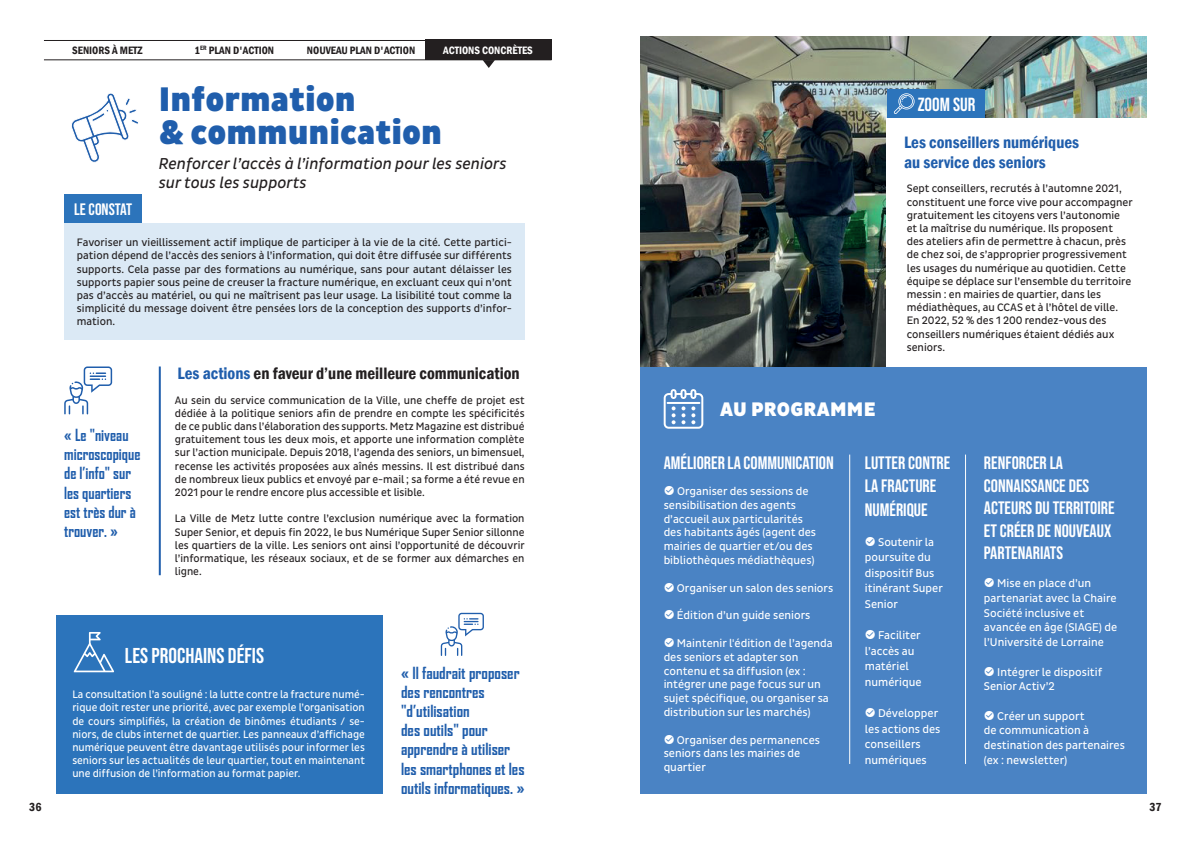
<style>
.page{position:relative;width:1191px;height:842px;background:#fff}
.page>*{position:absolute;margin:0;border:0;box-sizing:border-box;transform-origin:0 0}
.t1{font:900 34.8px/33.3px "Pluto Sans Cond";color:#205eac}
.t2{font:21.5px "Bebas Neue";color:#fff}
.t3{font:900 20px "Pluto Sans Cond";letter-spacing:.015em;color:#fff}
.t4{font:19px "Bebas Neue";color:#fff}
.t5{font:18px/22.5px "Bebas Neue";color:#fff}
.t6{font:600 condensed 17px "Franklin Gothic";color:#231f20}
.t7{font:600 condensed 17px/20.4px "Franklin Gothic";color:#205eac}
.t8{font:16.6px "Bebas Neue";color:#fff}
.t9{font:italic 16.1px/19.3px "Pluto Sans Cond";color:#231f20}
.t10{font:700 16px/19.2px "Agency FB";color:#205eac}
.t11{font:700 16px/19.2px "Agency FB";color:#205eac;scale:.95 1}
.t12{font:600 condensed 12px "Franklin Gothic";color:#231f20}
.t13{font:11.5px/13.8px "Pluto Sans Cond";color:#fff}
.t14{font:11px/13.2px "Pluto Sans Cond";color:#231f20;text-align:justify}
.t15{font:11px/13.2px "Pluto Sans Cond";color:#fff;text-align:justify}
.t16{font:600 condensed 11px "Franklin Gothic";color:#231f20}
.t17{font:600 condensed 11px "Franklin Gothic";color:#fff}
.s1{color:#205eac}
</style>
<div class="page">
<div style="left:56px;top:615px;width:327px;height:179px;background:#2c74bb"></div>
<div style="left:64px;top:223px;width:460px;height:116px;background:#dbe9f5"></div>
<div style="left:64px;top:195px;width:78px;height:28px;background:#2c74bb"></div>
<hr style="left:159px;top:366px;width:2px;height:209px;background:#205eac">
<svg style="left:64px;top:366px;width:48px;height:48px"></svg>
<svg style="left:441px;top:613px;width:43px;height:43px"></svg>
<svg style="left:74px;top:632px;width:40px;height:40px"></svg>
<svg style="left:71px;top:93px;width:67px;height:70px"></svg>
<div style="left:640px;top:366px;width:506px;height:428px;background:#4a83c4"></div>
<img style="left:640px;top:37px;width:506px;height:329px">
<svg style="left:663px;top:389px;width:40px;height:40px"></svg>
<hr style="left:849px;top:455px;width:1px;height:309px;background:#fff">
<div style="left:886px;top:118px;width:260px;height:248px;background:#fff"></div>
<div style="left:887px;top:90px;width:97px;height:28px;background:#2c74bb"></div>
<svg style="left:894px;top:93px;width:20px;height:21px"></svg>
<hr style="left:965px;top:455px;width:1px;height:309px;background:#fff">
<hr style="left:44px;top:40px;width:507px;height:1px;background:#231f20">
<hr style="left:44px;top:60px;width:507px;height:1px;background:#231f20">
<svg style="left:483px;top:60px;width:12px;height:8px"></svg>
<div style="left:424px;top:40px;width:127px;height:20px;background:#231f20"></div>
<p class="t16" style="left:72px;top:43px;width:72px">SENIORS À METZ</p>
<p class="t16" style="left:195px;top:43px;width:81px">1<sup>ER</sup> PLAN D'ACTION</p>
<p class="t16" style="left:307px;top:43px;width:110px">NOUVEAU PLAN D'ACTION</p>
<p class="t17" style="left:443px;top:43px;width:91px">ACTIONS CONCRÈTES</p>
<h1 class="t1" style="left:159px;top:83px;width:285px">Information<br>&amp; communication</h1>
<h3 class="t9" style="left:159px;top:154px;width:349px">Renforcer l’accès à l’information pour les seniors sur tous les supports</h3>
<h3 class="t8" style="left:74px;top:200px;width:59px">LE CONSTAT</h3>
<p class="t14" style="left:77px;top:236px;width:436px">Favoriser un vieillissement actif implique de participer à la vie de la cité. Cette partici&shy;pation dépend de l’accès des seniors à l’information, qui doit être diffusée sur différents supports. Cela passe par des formations au numérique, sans pour autant délaisser les supports papier sous peine de creuser la fracture numérique, en excluant ceux qui n’ont pas d’accès au matériel, ou qui ne maîtrisent pas leur usage. La lisibilité tout comme la simplicité du message doivent être pensées lors de la conception des supports d’infor&shy;mation.</p>
<h3 class="t11" style="left:64px;top:425px;width:82px">« Le "niveau microscopique de l’info" sur les quartiers est très dur à trouver. »</h3>
<h3 class="t6" style="left:177px;top:362px;width:344px"><span class="s1">Les actions</span> en faveur d’une meilleure communication</h3>
<p class="t14" style="left:175px;top:393px;width:351px">Au sein du service communication de la Ville, une cheffe de projet est dédiée à la politique seniors afin de prendre en compte les spécificités de ce public dans l’élaboration des supports. Metz Magazine est distribué gratuitement tous les deux mois, et apporte une information complète sur l’action municipale. Depuis 2018, l’agenda des seniors, un bimensuel, recense les activités proposées aux aînés messins. Il est distribué dans de nombreux lieux publics et envoyé par e-mail ; sa forme a été revue en 2021 pour le rendre encore plus accessible et lisible.</p>
<p class="t14" style="left:175px;top:512px;width:351px">La Ville de Metz lutte contre l’exclusion numérique avec la formation Super Senior, et depuis fin 2022, le bus Numérique Super Senior sillonne les quartiers de la ville. Les seniors ont ainsi l’opportunité de découvrir l’informatique, les réseaux sociaux, et de se former aux démarches en ligne.</p>
<h2 class="t2" style="left:125px;top:644px;width:141px">LES PROCHAINS DÉFIS</h2>
<p class="t15" style="left:72px;top:688px;width:294px">La consultation l’a souligné : la lutte contre la fracture numé&shy;rique doit rester une priorité, avec par exemple l’organisation de cours simplifiés, la création de binômes étudiants / se&shy;niors, de clubs internet de quartier. Les panneaux d’affichage numérique peuvent être davantage utilisés pour informer les seniors sur les actualités de leur quartier, tout en maintenant une diffusion de l’information au format papier.</p>
<h3 class="t10" style="left:401px;top:663px;width:125px">« Il faudrait proposer des rencontres "d’utilisation<br>des outils" pour apprendre à utiliser les smartphones et les outils informatiques. »</h3>
<h3 class="t4" style="left:917px;top:93px;width:59px">ZOOM SUR</h3>
<h3 class="t7" style="left:904px;top:132px;width:177px">Les conseillers numériques au service des seniors</h3>
<p class="t14" style="left:906px;top:182px;width:227px;text-align:left">Sept conseillers, recrutés à l’automne 2021, constituent une force vive pour accompagner gratuitement les citoyens vers l’autonomie et la maîtrise du numérique. Ils proposent des ateliers afin de permettre à chacun, près de chez soi, de s’approprier progressivement les usages du numérique au quotidien. Cette équipe se déplace sur l’ensemble du territoire messin : en mairies de quartier, dans les médiathèques, au CCAS et à l’hôtel de ville.<br>En 2022, 52 % des 1 200 rendez-vous des conseillers numériques étaient dédiés aux seniors.</p>
<h3 class="t3" style="left:720px;top:398px;width:157px">AU PROGRAMME</h3>
<h3 class="t5" style="left:663px;top:451px;width:171px">AMÉLIORER LA COMMUNICATION</h3>
<p class="t13" style="left:663px;top:484px;width:154px">● Organiser des sessions de sensibilisation des agents d’accueil aux particularités des habitants âgés (agent des mairies de quartier et/ou des bibliothèques médiathèques)</p>
<p class="t13" style="left:663px;top:581px;width:171px">● Organiser un salon des seniors</p>
<p class="t13" style="left:663px;top:609px;width:148px">● Édition d’un guide seniors</p>
<p class="t13" style="left:663px;top:636px;width:171px">● Maintenir l'édition de l’agenda des seniors et adapter son contenu et sa diffusion (ex : intégrer une page focus sur un sujet spécifique, ou organiser sa distribution sur les marchés)</p>
<p class="t13" style="left:663px;top:733px;width:158px">● Organiser des permanences seniors dans les mairies de quartier</p>
<h3 class="t5" style="left:865px;top:451px;width:87px;line-height:23.4px">LUTTER CONTRE<br>LA FRACTURE<br>NUMÉRIQUE</h3>
<p class="t13" style="left:865px;top:534px;width:80px;line-height:15.6px">● Soutenir la poursuite du dispositif Bus itinérant Super<br>Senior</p>
<p class="t13" style="left:865px;top:628px;width:58px;line-height:15.6px">● Faciliter l’accès au matériel numérique</p>
<p class="t13" style="left:865px;top:706px;width:77px;line-height:15.6px">● Développer les actions des conseillers numériques</p>
<h3 class="t5" style="left:984px;top:451px;width:132px">RENFORCER LA<br>CONNAISSANCE DES<br>ACTEURS DU TERRITOIRE<br>ET CRÉER DE NOUVEAUX<br>PARTENARIATS</h3>
<p class="t13" style="left:984px;top:576px;width:135px;line-height:14.7px">● Mise en place d’un partenariat avec la Chaire<br>Société inclusive et avancée en âge (SIAGE) de l’Université de Lorraine</p>
<p class="t13" style="left:984px;top:664px;width:120px;line-height:14.7px">● Intégrer le dispositif<br>Senior Activ’2</p>
<p class="t13" style="left:984px;top:709px;width:142px;line-height:14.7px">● Créer un support<br>de communication à destination des partenaires (ex : newsletter)</p>
<p class="t12" style="left:29px;top:799px;width:14px">36</p>
<p class="t12" style="left:1149px;top:799px;width:13px">37</p>
</div>
